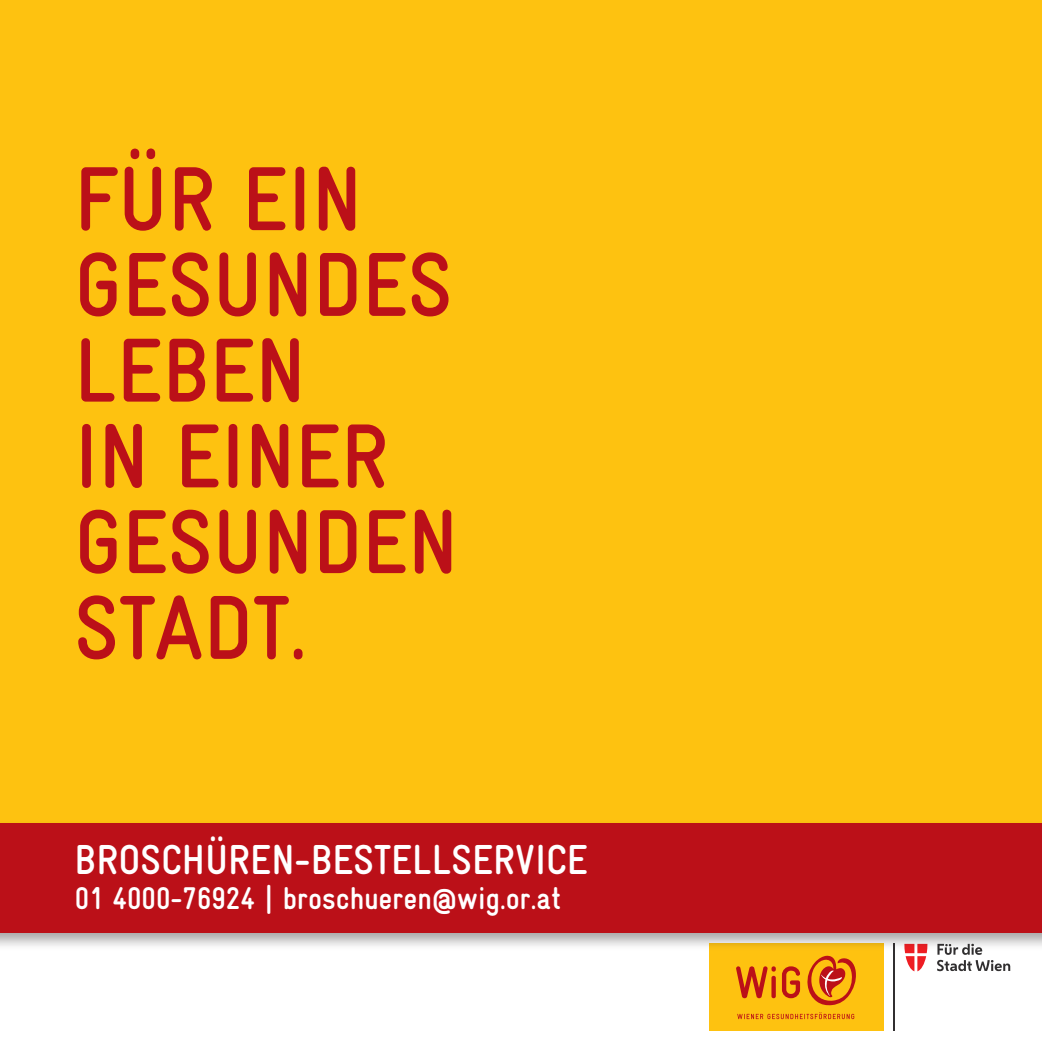
<style>
.page{position:relative;width:1042px;height:1042px;background:#fff}
.page>*{position:absolute;margin:0;border:0;box-sizing:border-box;transform-origin:0 0}
.t1{font:700 91px/85.8px "Gravur Condensed";color:#bb1018}
.t2{font:700 42px "Gravur Condensed";color:#fff}
.t3{font:700 31.5px "Gravur Condensed";color:#fff}
</style>
<div class="page">
<div style="left:0;top:0;width:1042px;height:923px;background:#fec210"></div>
<hr style="left:893px;top:944px;width:1px;height:87px;background:#312f30">
<svg style="left:904px;top:951px;width:23px;height:20px"></svg>
<svg style="left:937px;top:951px;width:73px;height:20px"></svg>
<div style="left:709px;top:944px;width:174px;height:87px;background:#fec210"></div>
<svg style="left:807px;top:955px;width:49px;height:50px"></svg>
<svg style="left:737px;top:1012px;width:117px;height:7px"></svg>
<svg style="left:736px;top:966px;width:40px;height:32px"></svg>
<svg style="left:782px;top:966px;width:18px;height:32px"></svg>
<div style="left:0;top:820px;width:1042px;height:131px;background:#231f20;opacity:.4"></div>
<div style="left:0;top:823px;width:1042px;height:110px;background:#bb1018"></div>
<p class="t1" style="left:74px;top:156px;width:385px">FÜR EIN<br>GESUNDES<br>LEBEN<br>IN EINER<br>GESUNDEN<br>STADT.</p>
<p class="t2" style="left:75px;top:836px;width:515px">BROSCHÜREN-BESTELLSERVICE</p>
<p class="t3" style="left:75px;top:880px;width:488px">01 4000-76924 | broschueren@wig.or.at</p>
</div>
